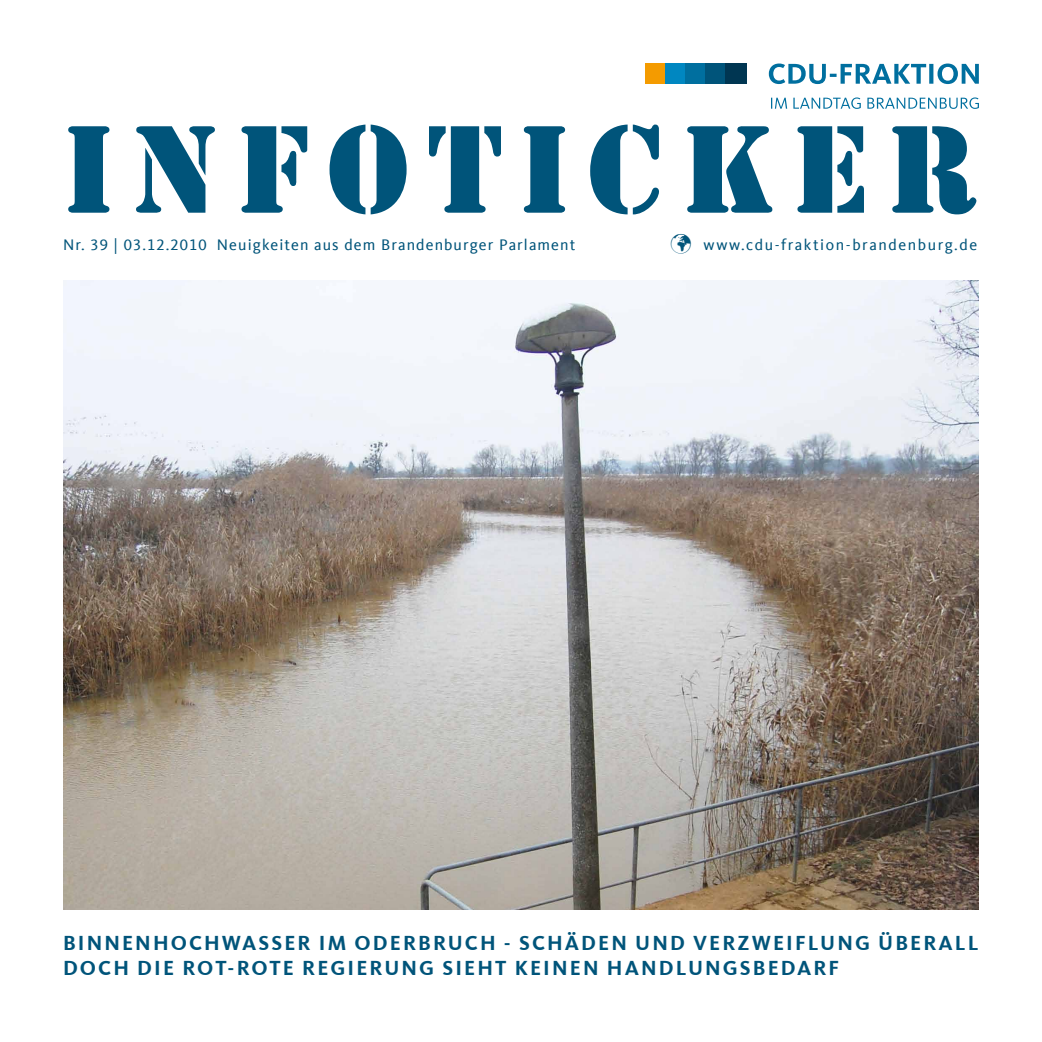
<style>
.page{position:relative;width:1042px;height:1042px;background:#fff}
.page>*{position:absolute;margin:0;border:0;box-sizing:border-box;transform-origin:0 0}
.t1{font:115.5px "Stencil Std";letter-spacing:.15em;color:#00547a}
.t2{font:700 21px/25.2px "CDU Kievit Tab";letter-spacing:.1em;color:#00547a}
.t3{font:15.75px "CDU Kievit Tab";letter-spacing:.07em;color:#00547a}
.t4{font:15.75px "CDU Kievit Tab";letter-spacing:.1em;color:#00547a}
</style>
<div class="page">
<svg style="left:769px;top:64px;width:210px;height:20px"></svg>
<svg style="left:771px;top:97px;width:208px;height:12px"></svg>
<div style="left:645px;top:63px;width:20px;height:20px;background:#f49b00"></div>
<div style="left:665px;top:63px;width:20px;height:20px;background:#0087c1"></div>
<div style="left:685px;top:63px;width:21px;height:20px;background:#006f9f"></div>
<div style="left:706px;top:63px;width:20px;height:20px;background:#00547a"></div>
<div style="left:726px;top:63px;width:21px;height:20px;background:#003652"></div>
<img style="left:63px;top:281px;width:916px;height:628px">
<h1 class="t1" style="left:63px;top:95px;width:915px">INFOTICKER</h1>
<p class="t3" style="left:63px;top:236px;width:514px">Nr. 39 | 03.12.2010 Neuigkeiten aus dem Brandenburger Parlament</p>
<p class="t4" style="left:670px;top:236px;width:308px">✓ www.cdu-fraktion-brandenburg.de</p>
<p class="t2" style="left:63px;top:930px;width:917px">BINNENHOCHWASSER IM ODERBRUCH - SCHÄDEN UND VERZWEIFLUNG ÜBERALL<br>DOCH DIE ROT-ROTE REGIERUNG SIEHT KEINEN HANDLUNGSBEDARF</p>
</div>
